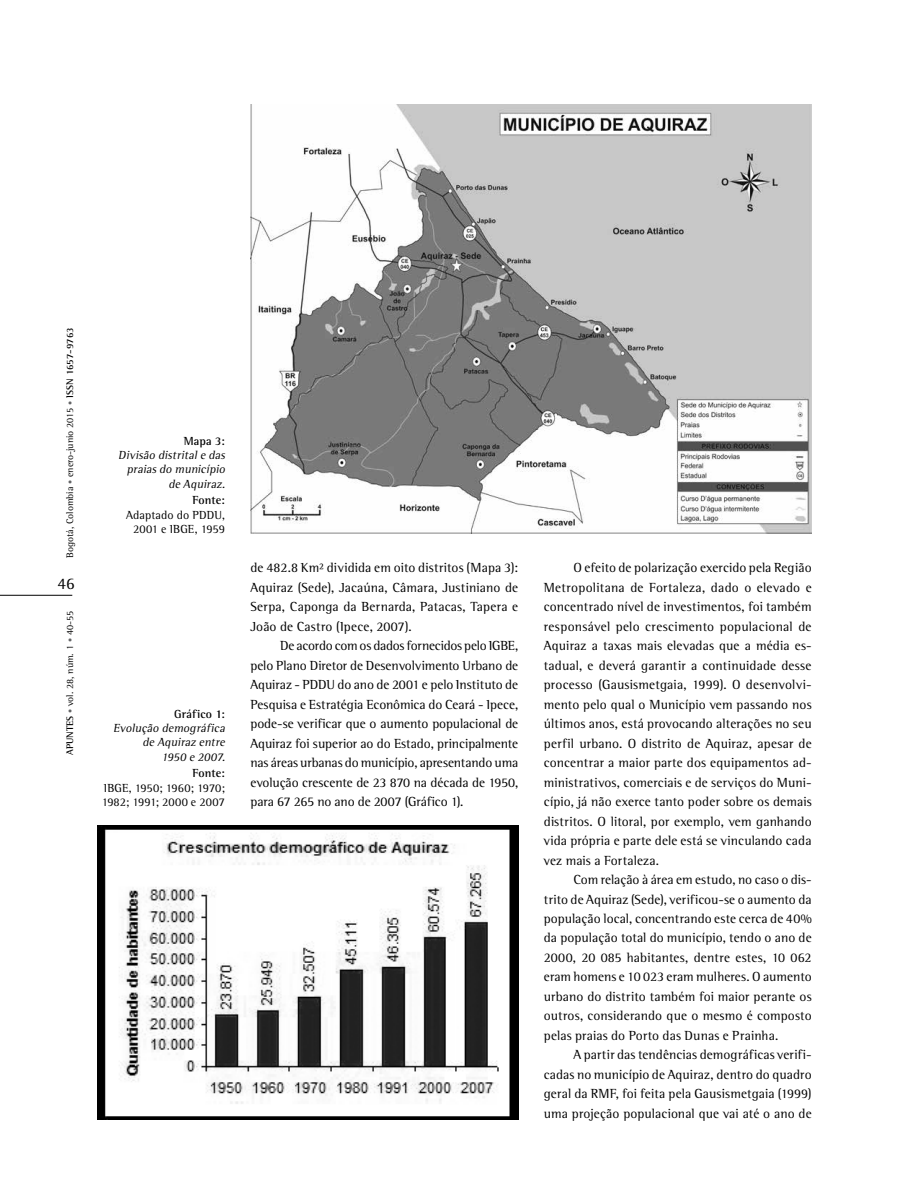
<style>
.page{position:relative;width:918px;height:1188px;background:#fff}
.page>*{position:absolute;margin:0;border:0;box-sizing:border-box;transform-origin:0 0}
.t1{font:16.5px "Agfa Rotis Semi Serif";color:#000}
.t2{font:13.5px/19.5px "Agfa Rotis Semi Serif";letter-spacing:.005em;color:#000;text-align:justify}
.t3{font:italic 12px/14.4px "Agfa Rotis Semi Serif";color:#000;text-align:right}
.t4{font:12px/14.4px "Agfa Rotis Semi Serif";letter-spacing:.01em;color:#000;text-align:right}
.t5{font:700 12px "Agfa Rotis Semi Serif";letter-spacing:.005em;color:#000}
.t6{font:9.75px "Agfa Rotis Semi Serif";color:#000}
.s1{font-size:8.25px;color:#636466}
.s2{font-weight:700}
</style>
<div class="page">
<hr style="left:0;top:595px;width:72px;height:1px;background:#000">
<img style="left:250px;top:104px;width:562px;height:429px">
<img style="left:98px;top:826px;width:420px;height:294px">
<p class="t6" style="left:64px;top:558px;width:232px;rotate:-90deg">Bogotá, Colombia <span class="s1">•</span> enero-junio 2015 <span class="s1">•</span> <span class="s2">ISSN 1657-9763</span></p>
<p class="t1" style="left:57px;top:574px;width:19px">46</p>
<p class="t6" style="left:64px;top:755px;width:145px;rotate:-90deg"><span class="s2">APUNTES</span> <span class="s1">•</span> vol. 28, núm. 1 <span class="s1">•</span> 40-55</p>
<p class="t5" style="left:184px;top:433px;width:43px">Mapa 3:</p>
<p class="t3" style="left:118px;top:448px;width:111px">Divisão distritale das praiasdo município de Aquiraz.</p>
<p class="t5" style="left:192px;top:493px;width:34px">Fonte:</p>
<p class="t4" style="left:126px;top:508px;width:100px">Adaptado do PDDU,<br>2001 e IBGE, 1959</p>
<p class="t5" style="left:174px;top:706px;width:52px">Gráfico 1:</p>
<p class="t3" style="left:113px;top:721px;width:116px">Evolução demográfica de Aquiraz entre<br>1950 e 2007.</p>
<p class="t5" style="left:192px;top:766px;width:34px">Fonte:</p>
<p class="t4" style="left:102px;top:781px;width:125px;text-align:left">IBGE, 1950; 1960; 1970;<br>1982; 1991; 2000 e 2007</p>
<p class="t2" style="left:250px;top:558px;width:269px">de 482.8 Km² dividida em oito distritos (Mapa 3):<br>Aquiraz (Sede), Jacaúna, Câmara, Justiniano de Serpa, Caponga da Bernarda, Patacas, Tapera e João de Castro (Ipece, 2007).</p>
<p class="t2" style="left:250px;top:636px;width:269px;text-indent:30px">De acordo com os dados fornecidos pelo IGBE, pelo Plano Diretor de Desenvolvimento Urbano de Aquiraz - PDDU do ano de 2001 e pelo Instituto de Pesquisa e Estratégia Econômica do Ceará - Ipece, pode-se verificar que o aumento populacional de Aquiraz foi superior ao do Estado, principalmente nas áreas urbanas do município, apresentando uma evolução crescente de 23 870 na década de 1950, para 67 265 no ano de 2007 (Gráfico 1).</p>
<p class="t2" style="left:544px;top:558px;width:269px;text-indent:30px">O efeito de polarização exercido pela Região Metropolitana de Fortaleza, dado o elevado e concentrado nível de investimentos, foi também responsável pelo crescimento populacional de Aquiraz a taxas mais elevadas que a média es&shy;tadual, e deverá garantir a continuidade desse processo (Gausismetgaia, 1999). O desenvolvi&shy;mento pelo qual o Município vem passando nos últimos anos, está provocando alterações no seu perfil urbano. O distrito de Aquiraz, apesar de concentrar a maior parte dos equipamentos ad&shy;ministrativos, comerciais e de serviços do Muni&shy;cípio, já não exerce tanto poder sobre os demais distritos. O litoral, por exemplo, vem ganhando vida própria e parte dele está se vinculando cada vez mais a Fortaleza.</p>
<p class="t2" style="left:544px;top:870px;width:269px;text-indent:30px">Com relação à área em estudo, no caso o dis&shy;trito de Aquiraz (Sede), verificou-se o aumento da população local, concentrando este cerca de 40% da população total do município, tendo o ano de 2000, 20 085 habitantes, dentre estes, 10 062 eram homens e 10 023 eram mulheres. O aumento urbano do distrito também foi maior perante os outros, considerando que o mesmo é composto pelas praias do Porto das Dunas e Prainha.</p>
<p class="t2" style="left:544px;top:1045px;width:269px;text-indent:30px">A partir das tendências demográficas verifi&shy;cadas no município de Aquiraz, dentro do quadro geral da RMF, foi feita pela Gausismetgaia (1999) uma projeção populacional que vai até o ano de</p>
</div>
